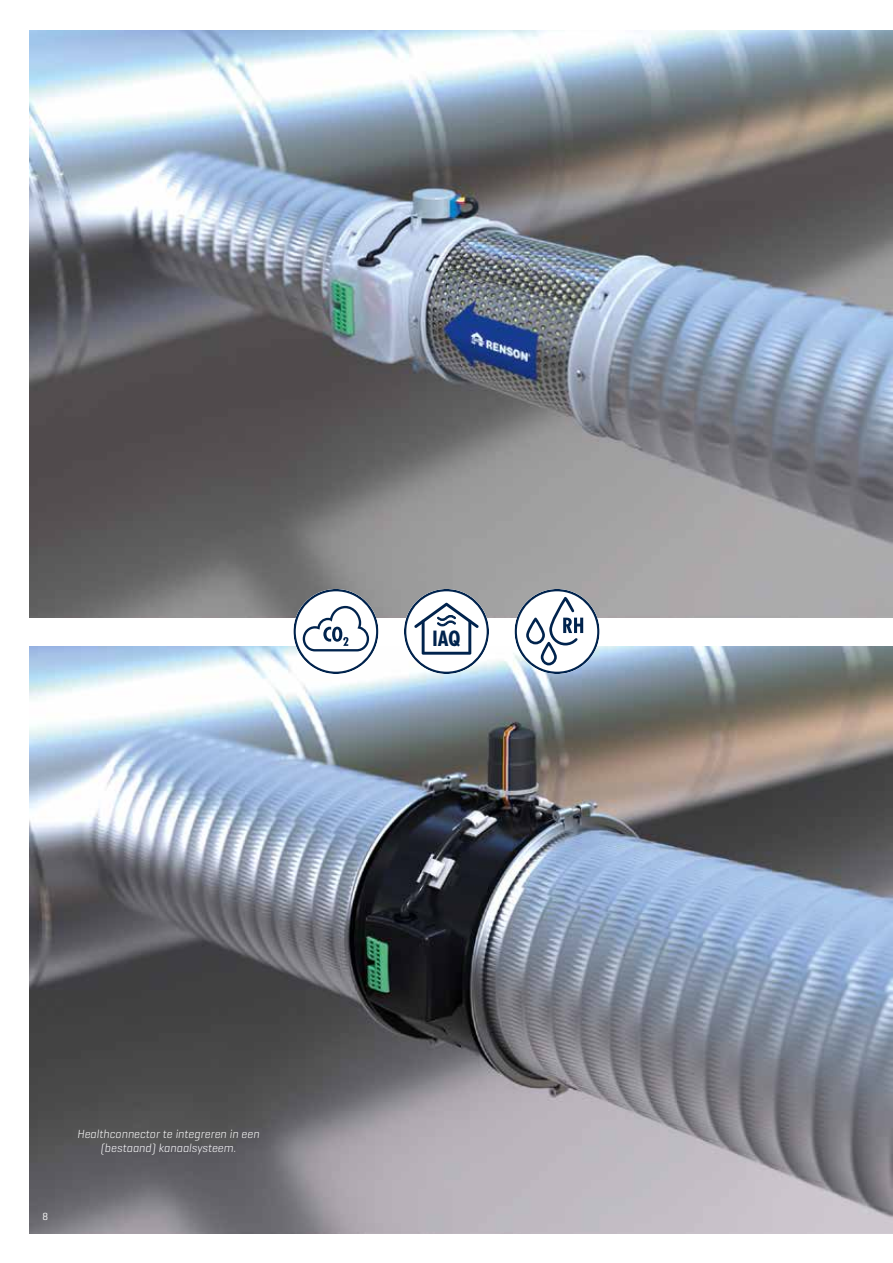
<style>
.page{position:relative;width:893px;height:1263px;background:#fff}
.page>*{position:absolute;margin:0;border:0;box-sizing:border-box;transform-origin:0 0}
.t1{font:700 condensed 20.4px "Futura Std";color:#00234d}
.t2{font:italic 300 12px/13.5px "Geogrotesque";color:#fff;text-align:center}
.t3{font:10.5px "Geogrotesque";color:#fff}
</style>
<div class="page">
<img style="left:30px;top:646px;width:863px;height:587px">
<img style="left:30px;top:30px;width:863px;height:587px">
<svg style="left:293px;top:589px;width:85px;height:85px"></svg>
<svg style="left:514px;top:589px;width:86px;height:85px"></svg>
<svg style="left:404px;top:589px;width:85px;height:85px"></svg>
<h1 class="t1" style="left:433px;top:626px;width:29px">IAQ</h1>
<p class="t3" style="left:43px;top:1210px;width:7px">8</p>
<p class="t2" style="left:77px;top:1127px;width:184px">Healthconnector te integreren in een (bestaand) kanaalsysteem.</p>
</div>
